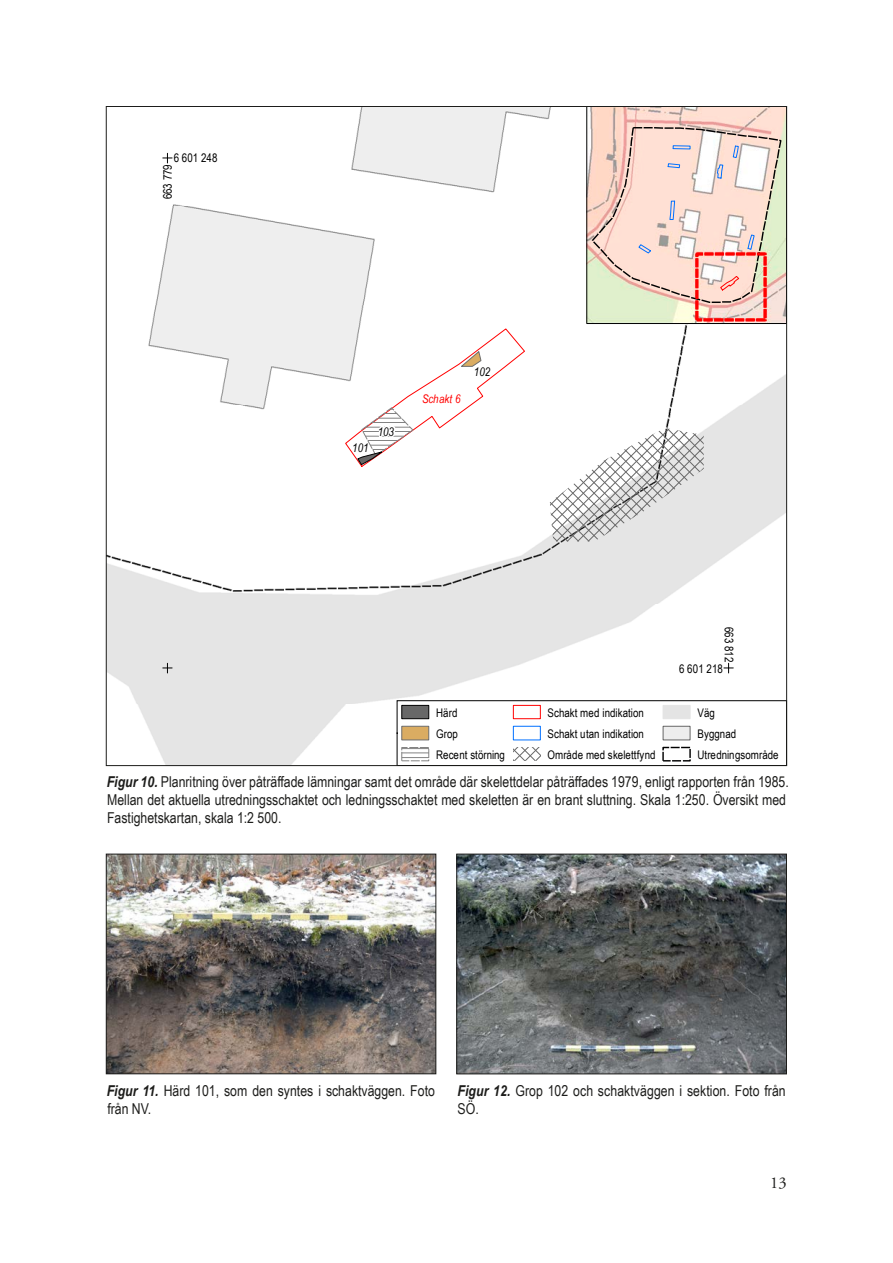
<style>
.page{position:relative;width:893px;height:1263px;background:#fff}
.page>*{position:absolute;margin:0;border:0;box-sizing:border-box;transform-origin:0 0}
.t1{font:16.5px "Adobe Garamond Pro";color:#1d1d1b}
.t2{font:15px/18px "Arial Narrow";color:#1d1d1b}
.t3{font:11.85px/21.3px "Arial Narrow";color:#000}
.t4{font:italic 11.85px "Arial Narrow";color:#000}
.t5{font:italic 11.85px "Arial Narrow";color:#f00}
.s1{font-weight:700;font-style:italic}
</style>
<div class="page">
<img style="left:108px;top:856px;width:326px;height:216px">
<div style="left:106px;top:854px;width:330px;height:220px;border:1px solid #1d1d1b"></div>
<img style="left:459px;top:856px;width:326px;height:216px">
<div style="left:457px;top:854px;width:330px;height:220px;border:1px solid #1d1d1b"></div>
<img style="left:108px;top:108px;width:677px;height:656px">
<svg style="left:550px;top:428px;width:154px;height:114px"></svg>
<svg style="left:163px;top:153px;width:9px;height:10px"></svg>
<svg style="left:163px;top:663px;width:9px;height:10px"></svg>
<svg style="left:724px;top:663px;width:9px;height:10px"></svg>
<svg style="left:345px;top:328px;width:180px;height:139px"></svg>
<img style="left:588px;top:108px;width:197px;height:214px">
<svg style="left:591px;top:126px;width:191px;height:196px;background:#eed5c8"></svg>
<svg style="left:397px;top:700px;width:388px;height:64px"></svg>
<p class="t3" style="left:174px;top:147px;width:45px">6 601 248</p>
<p class="t3" style="left:157px;top:199px;width:37px;rotate:-90deg">663 779</p>
<p class="t4" style="left:352px;top:440px;width:18px">101</p>
<p class="t4" style="left:378px;top:423px;width:18px">103</p>
<p class="t5" style="left:422px;top:390px;width:40px">Schakt 6</p>
<p class="t4" style="left:474px;top:364px;width:18px">102</p>
<p class="t3" style="left:740px;top:627px;width:37px;rotate:90deg">663 812</p>
<p class="t3" style="left:679px;top:658px;width:45px">6 601 218</p>
<p class="t3" style="left:436px;top:701px;width:70px">Härd<br>Grop<br>Recent störning</p>
<p class="t3" style="left:547px;top:701px;width:109px">Schakt med indikation<br>Schakt utan indikation<br>Område med skelettfynd</p>
<p class="t3" style="left:698px;top:701px;width:82px">Väg<br>Byggnad<br>Utredningsområde</p>
<p class="t2" style="left:107px;top:772px;width:683px"><span class="s1">Figur 10.</span> Planritning över påträffade lämningar samt det område där skelettdelar påträffades 1979, enligt rapporten från 1985.<br>Mellan det aktuella utredningsschaktet och ledningsschaktet med skeletten är en brant sluttning. Skala 1:250. Översikt med<br>Fastighetskartan, skala 1:2 500.</p>
<p class="t2" style="left:107px;top:1081px;width:330px"><span class="s1">Figur 11.</span> Härd 101, som den syntes i schaktväggen. Foto från NV.</p>
<p class="t2" style="left:457px;top:1081px;width:330px"><span class="s1">Figur 12.</span> Grop 102 och schaktväggen i sektion. Foto från<br>SÖ.</p>
<p class="t1" style="left:770px;top:1173px;width:18px">13</p>
</div>
